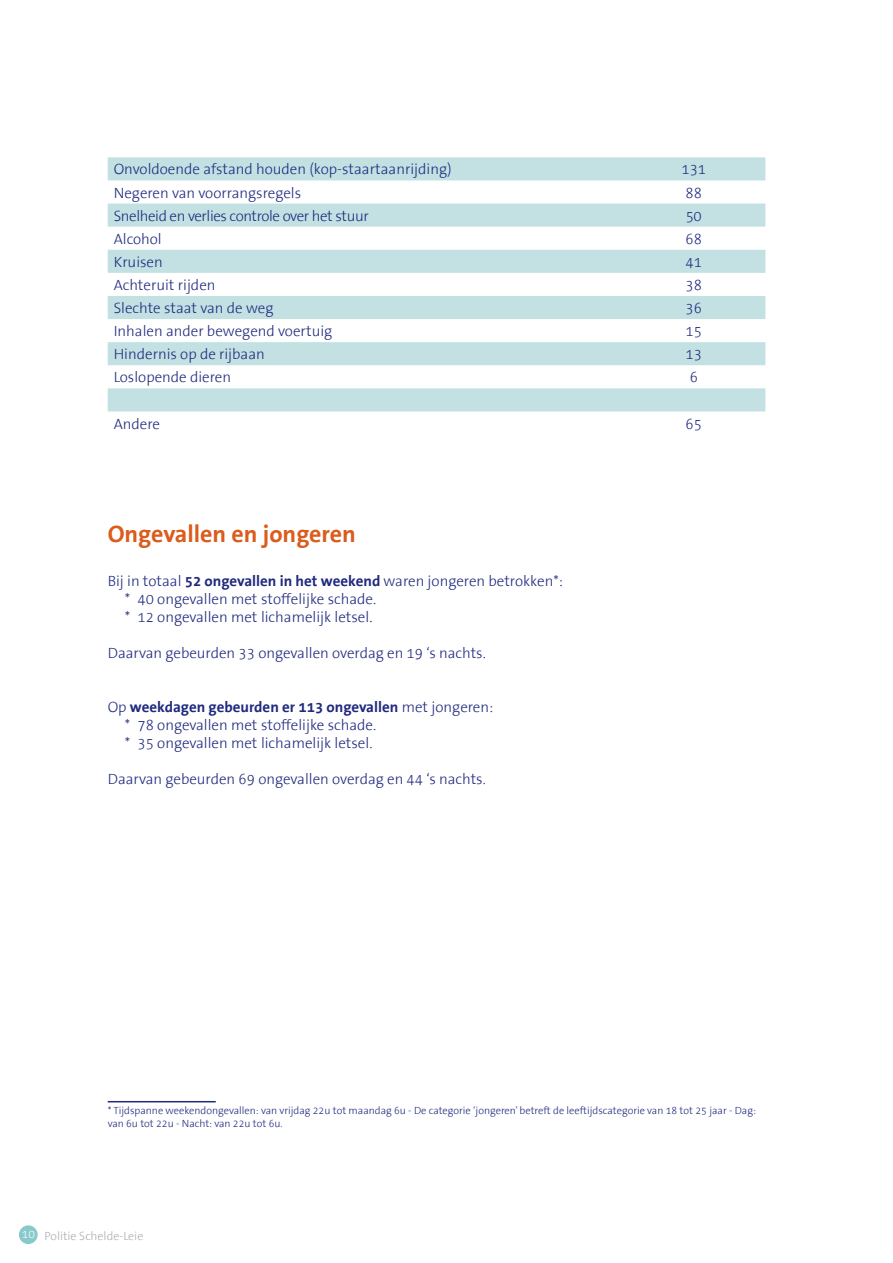
<style>
.page{position:relative;width:893px;height:1263px;background:#fff}
.page>*{position:absolute;margin:0;border:0;box-sizing:border-box;transform-origin:0 0}
.t1{font:700 24px "The Sans TTB5 Plain";color:#db5c1c}
.t2{font:300 15px/18px "The Sans TTB3";color:#202a7e}
.t3{font:700 15px "The Sans TTB5 Plain";color:#202a7e}
.t4{font:300 15px "The Sans TTB3";letter-spacing:-.025em;color:#202a7e}
.t5{font:300 12px "The Sans TTB3";color:#adaeb2}
.t6{font:300 10.5px/12.6px "The Sans TTB3";color:#202a7e}
.s1{font-family:"The Sans TTB5 Plain";font-weight:700}
.s2{font-family:"The Sans TTB3";font-weight:300}
.s3{color:#fff}
</style>
<div class="page">
<div style="left:19px;top:1225px;width:19px;height:19px;background:#88c9cc;border-radius:50%"></div>
<svg style="left:108px;top:157px;width:657px;height:254px;fill:#c3e1e3"></svg>
<hr style="left:108px;top:1101px;width:108px;height:1px;background:#202a7e">
<p class="t2" style="left:114px;top:161px;width:339px">Onvoldoende afstand houden (kop-staartaanrijding)</p>
<p class="t2" style="left:681px;top:161px;width:26px">131</p>
<p class="t2" style="left:114px;top:184px;width:189px">N egeren van voorrangsregels</p>
<p class="t2" style="left:686px;top:184px;width:18px">88</p>
<p class="t4" style="left:114px;top:208px;width:256px">Snelheid en verlies controle over het stuur</p>
<p class="t2" style="left:686px;top:207px;width:18px">50</p>
<p class="t2" style="left:114px;top:230px;width:50px">Alcohol</p>
<p class="t2" style="left:686px;top:230px;width:18px">68</p>
<p class="t2" style="left:114px;top:253px;width:51px">Kruisen</p>
<p class="t2" style="left:686px;top:253px;width:18px">41</p>
<p class="t2" style="left:114px;top:276px;width:103px">Achteruit rijden</p>
<p class="t2" style="left:686px;top:276px;width:18px">38</p>
<p class="t2" style="left:114px;top:300px;width:161px">Slechte staat van de weg</p>
<p class="t2" style="left:686px;top:300px;width:18px">36</p>
<p class="t2" style="left:114px;top:323px;width:220px">I nhalen ander bewegend voertuig</p>
<p class="t2" style="left:686px;top:323px;width:18px">15</p>
<p class="t2" style="left:114px;top:346px;width:153px">Hindernis op de rijbaan</p>
<p class="t2" style="left:686px;top:346px;width:18px">13</p>
<p class="t2" style="left:114px;top:369px;width:119px">Loslopende dieren</p>
<p class="t2" style="left:690px;top:369px;width:10px">6</p>
<p class="t2" style="left:114px;top:415px;width:48px">Andere</p>
<p class="t2" style="left:686px;top:415px;width:18px">65</p>
<h1 class="t1" style="left:108px;top:522px;width:250px">Ongevallen en jongeren</h1>
<p class="t2" style="left:125px;top:572px;width:440px;text-indent:-17px">Bij in totaal <span class="s1">52 ongevallen in het weekend</span> waren jongeren betrokken*: * 40 ongevallen met stoffelijke schade.<br>* 12 ongevallen met lichamelijk letsel.</p>
<p class="t2" style="left:108px;top:644px;width:380px">Daarvan gebeurden 33 ongevallen overdag en 19 ‘s nachts.</p>
<p class="t3" style="left:108px;top:699px;width:387px"><span class="s2">Op</span> weekdagen gebeurden er 113 ongevallen <span class="s2">met jongeren:</span></p>
<p class="t2" style="left:125px;top:716px;width:253px">* 78 ongevallen met stoffelijke schade. * 35 ongevallen met lichamelijk letsel.</p>
<p class="t2" style="left:108px;top:770px;width:380px">Daarvan gebeurden 69 ongevallen overdag en 44 ‘s nachts.</p>
<p class="t6" style="left:108px;top:1105px;width:650px">* Tijdspanne weekendongevallen: van vrijdag 22u tot maandag 6u - De categorie ‘jongeren’ betreft de leeftijdscategorie van 18 tot 25 jaar - Dag: van 6u tot 22u - Nacht: van 22u tot 6u.</p>
<p class="t5" style="left:22px;top:1229px;width:123px"><span class="s3">10</span> Politie Schelde-Leie</p>
</div>
